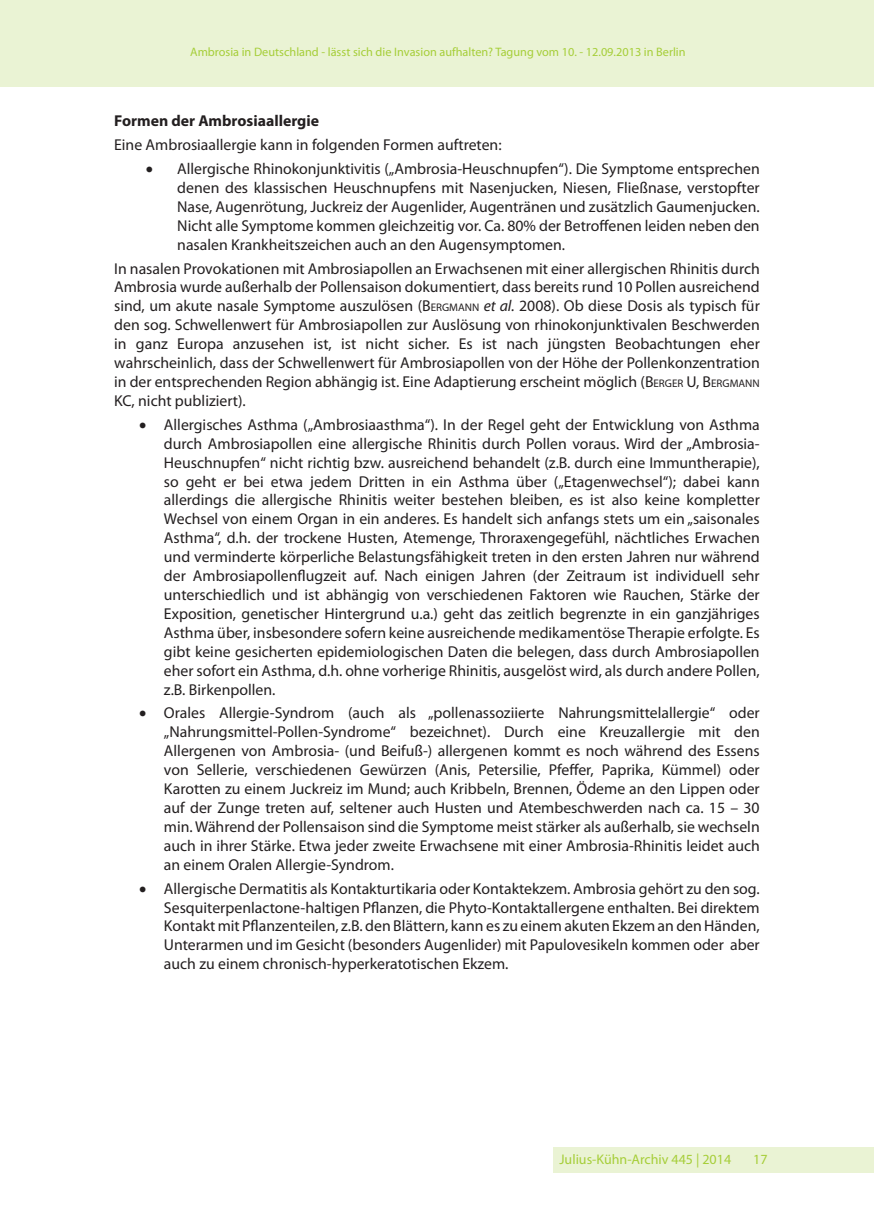
<style>
.page{position:relative;width:874px;height:1221px;background:#fff}
.page>*{position:absolute;margin:0;border:0;box-sizing:border-box;transform-origin:0 0}
.t1{font:15.75px/18.9px "Myriad Pro";color:#231f20;text-align:justify}
.t2{font:14px "Myriad Pro";color:#a6ce39}
.t3{font:12.25px "Myriad Pro";color:#a6ce39}
.s1{font-weight:700}
.s2{font-style:inherit}
.s3{font-size:11.03px}
.s4{font-style:italic}
</style>
<div class="page">
<div style="left:0;top:0;width:873px;height:87px;background:#eaf3d4"></div>
<div style="left:553px;top:1147px;width:320px;height:25px;background:#eaf3d4"></div>
<p class="t3" style="left:190px;top:44px;width:496px">Ambrosia in Deutschland - lässt sich die Invasion aufhalten? Tagung vom 10. - 12.09.2013 in Berlin</p>
<p class="t1" style="left:114px;top:108px;width:389px;line-height:24.2px"><span class="s1">Formen der Ambrosiaallergie<br></span>Eine Ambrosiaallergie kann in folgenden Formen auftreten:</p>
<p class="t1" style="left:177px;top:159px;width:583px;text-indent:-32px">• Allergische Rhinokonjunktivitis („Ambrosia-Heuschnupfen“). Die Symptome entsprechen denen des klassischen Heuschnupfens mit Nasenjucken, Niesen, Fließnase, verstopfter Nase, Augenrötung, Juckreiz der Augenlider, Augentränen und zusätzlich Gaumenjucken.<br>Nicht alle Symptome kommen gleichzeitig vor. Ca. 80% der Betroffenen leiden neben den nasalen Krankheitszeichen auch an den Augensymptomen.</p>
<p class="t1" style="left:114px;top:258px;width:646px">In nasalen Provokationen mit Ambrosiapollen an Erwachsenen mit einer allergischen Rhinitis durch Ambrosia wurde außerhalb der Pollensaison dokumentiert, dass bereits rund 10 Pollen ausreichend sind, um akute nasale Symptome auszulösen (<span class="s2">B</span><span class="s3">ERGMANN</span> <span class="s4">et al.</span> 2008). Ob diese Dosis als typisch für den sog. Schwellenwert für Ambrosiapollen zur Auslösung von rhinokonjunktivalen Beschwerden in ganz Europa anzusehen ist, ist nicht sicher. Es ist nach jüngsten Beobachtungen eher wahrscheinlich, dass der Schwellenwert für Ambrosiapollen von der Höhe der Pollenkonzentration in der entsprechenden Region abhängig ist. Eine Adaptierung erscheint möglich (<span class="s2">B</span><span class="s3">ERGER</span> U, <span class="s2">B</span><span class="s3">ERGMANN </span>KC, nicht publiziert).</p>
<p class="t1" style="left:164px;top:415px;width:597px;text-indent:-25px">• Allergisches Asthma („Ambrosiaasthma“). In der Regel geht der Entwicklung von Asthma durch Ambrosiapollen eine allergische Rhinitis durch Pollen voraus. Wird der „Ambrosia-Heuschnupfen“ nicht richtig bzw. ausreichend behandelt (z.B. durch eine Immuntherapie), so geht er bei etwa jedem Dritten in ein Asthma über („Etagenwechsel“); dabei kann allerdings die allergische Rhinitis weiter bestehen bleiben, es ist also keine kompletter Wechsel von einem Organ in ein anderes. Es handelt sich anfangs stets um ein „saisonales Asthma“, d.h. der trockene Husten, Atemenge, Throraxengegefühl, nächtliches Erwachen und verminderte körperliche Belastungsfähigkeit treten in den ersten Jahren nur während der Ambrosiapollenflugzeit auf. Nach einigen Jahren (der Zeitraum ist individuell sehr unterschiedlich und ist abhängig von verschiedenen Faktoren wie Rauchen, Stärke der Exposition, genetischer Hintergrund u.a.) geht das zeitlich begrenzte in ein ganzjähriges Asthma über, insbesondere sofern keine ausreichende medikamentöse Therapie erfolgte. Es gibt keine gesicherten epidemiologischen Daten die belegen, dass durch Ambrosiapollen eher sofort ein Asthma, d.h. ohne vorherige Rhinitis, ausgelöst wird, als durch andere Pollen, z.B. Birkenpollen.</p>
<p class="t1" style="left:164px;top:703px;width:597px;text-indent:-25px">• Orales Allergie-Syndrom (auch als „pollenassoziierte Nahrungsmittelallergie“ oder „Nahrungsmittel-Pollen-Syndrome“ bezeichnet). Durch eine Kreuzallergie mit den Allergenen von Ambrosia- (und Beifuß-) allergenen kommt es noch während des Essens von Sellerie, verschiedenen Gewürzen (Anis, Petersilie, Pfeffer, Paprika, Kümmel) oder Karotten zu einem Juckreiz im Mund; auch Kribbeln, Brennen, Ödeme an den Lippen oder auf der Zunge treten auf, seltener auch Husten und Atembeschwerden nach ca. 15 – 30 min. Während der Pollensaison sind die Symptome meist stärker als außerhalb, sie wechseln auch in ihrer Stärke. Etwa jeder zweite Erwachsene mit einer Ambrosia-Rhinitis leidet auch an einem Oralen Allergie-Syndrom.</p>
<p class="t1" style="left:164px;top:878px;width:597px;text-indent:-25px">• Allergische Dermatitis als Kontakturtikaria oder Kontaktekzem. Ambrosia gehört zu den sog.<br>Sesquiterpenlactone-haltigen Pflanzen, die Phyto-Kontaktallergene enthalten. Bei direktem Kontakt mit Pflanzenteilen, z.B. den Blättern, kann es zu einem akuten Ekzem an den Händen, Unterarmen und im Gesicht (besonders Augenlider) mit Papulovesikeln kommen oder aber auch zu einem chronisch-hyperkeratotischen Ekzem.</p>
<p class="t2" style="left:559px;top:1151px;width:173px">Julius-Kühn-Archiv 445 | 2014</p>
<p class="t2" style="left:752px;top:1150px;width:16px">17</p>
</div>
